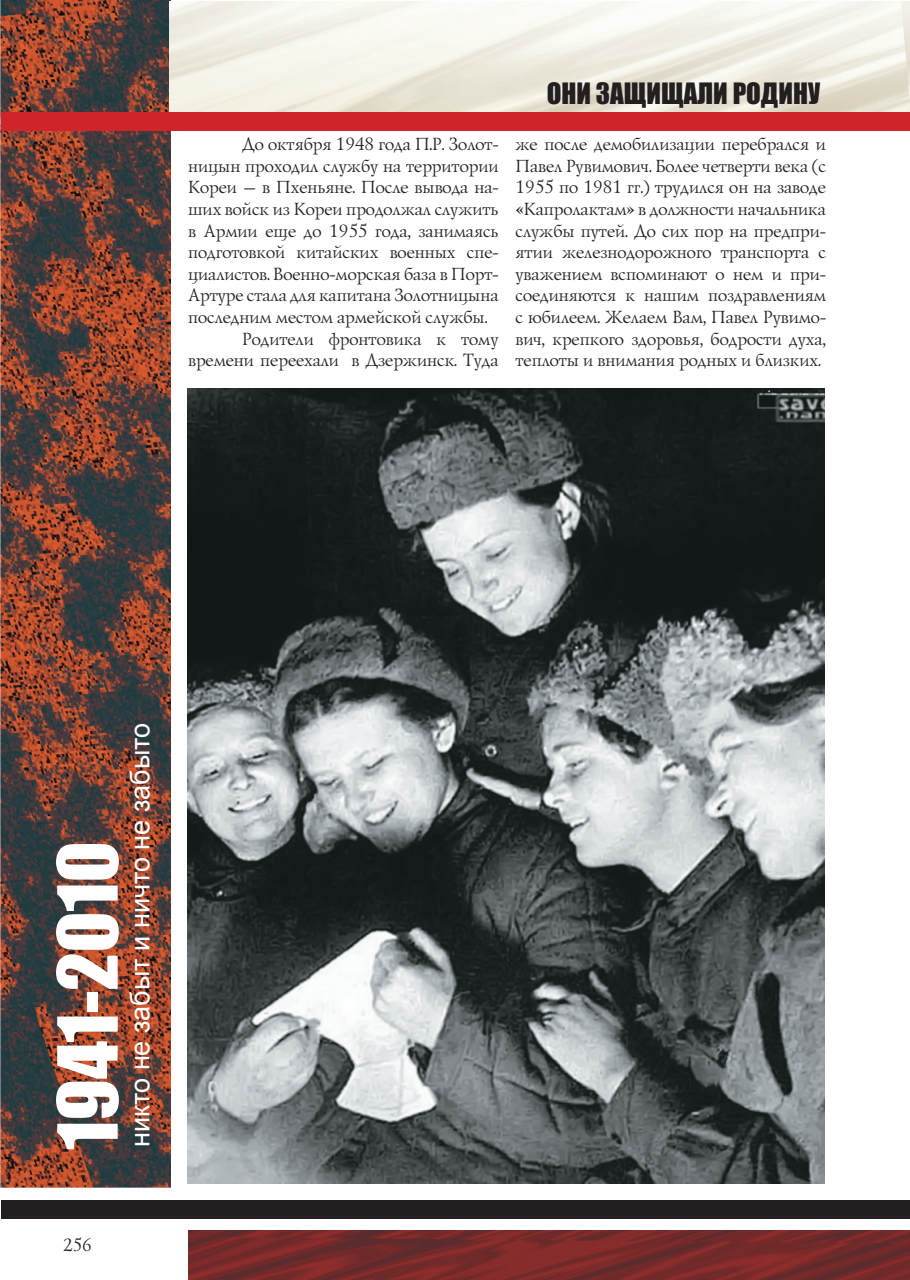
<style>
.page{position:relative;width:910px;height:1280px;background:#fff}
.page>*{position:absolute;margin:0;border:0;box-sizing:border-box;transform-origin:0 0}
.t1{font:76.5px "Impact";color:#fff}
.t2{font:27px "Arial";color:#fff}
.t3{font:27px "Impact";color:#231f20}
.t4{font:18px/21.6px "Lazurski C";color:#231f20;text-align:justify}
</style>
<div class="page">
<img style="left:1px;top:1px;width:170px;height:1186px">
<img style="left:170px;top:1px;width:740px;height:112px">
<img style="left:188px;top:1230px;width:722px;height:50px">
<div style="left:2px;top:1201px;width:908px;height:18px;background:#231f20"></div>
<div style="left:1px;top:112px;width:908px;height:19px;background:#d1232a"></div>
<img style="left:187px;top:389px;width:637px;height:795px">
<p class="t4" style="left:241px;top:135px;width:259px">До октября 1948 года П.Р. Золот-</p>
<p class="t4" style="left:187px;top:156px;width:312px">ницын проходил службу на территории</p>
<p class="t4" style="left:187px;top:178px;width:313px">Кореи – в Пхеньяне. После вывода на-</p>
<p class="t4" style="left:187px;top:199px;width:312px">ших войск из Кореи продолжал служить</p>
<p class="t4" style="left:187px;top:221px;width:312px">в Армии еще до 1955 года, занимаясь</p>
<p class="t4" style="left:187px;top:243px;width:313px">подготовкой китайских военных спе-</p>
<p class="t4" style="left:187px;top:264px;width:313px">циалистов. Военно-морская база в Порт-</p>
<p class="t4" style="left:187px;top:286px;width:312px">Артуре стала для капитана Золотницына</p>
<p class="t4" style="left:187px;top:307px;width:301px">последним местом армейской службы.</p>
<p class="t4" style="left:241px;top:329px;width:258px">Родители фронтовика к тому</p>
<p class="t4" style="left:187px;top:351px;width:312px">времени переехали в Дзержинск. Туда</p>
<h2 class="t3" style="left:547px;top:77px;width:275px">ОНИ ЗАЩИЩАЛИ РОДИНУ</h2>
<p class="t4" style="left:514px;top:135px;width:313px">же после демобилизации перебрался и Павел Рувимович. Более четверти века (с 1955 по 1981 гг.) трудился он на заводе «Капролактам» в должности начальника службы путей. До сих пор на предпри&shy;ятии железнодорожного транспорта с уважением вспоминают о нем и при&shy;соединяются к нашим поздравлениям с юбилеем. Желаем Вам, Павел Рувимо&shy;вич, крепкого здоровья, бодрости духа, теплоты и внимания родных и близких.</p>
<h1 class="t1" style="left:41px;top:1150px;width:310px;rotate:-90deg">1941-2010</h1>
<h2 class="t2" style="left:125px;top:1147px;width:426px;rotate:-90deg">никто не забыт и ничто не забыто</h2>
<p class="t4" style="left:62px;top:1236px;width:30px">256</p>
</div>
